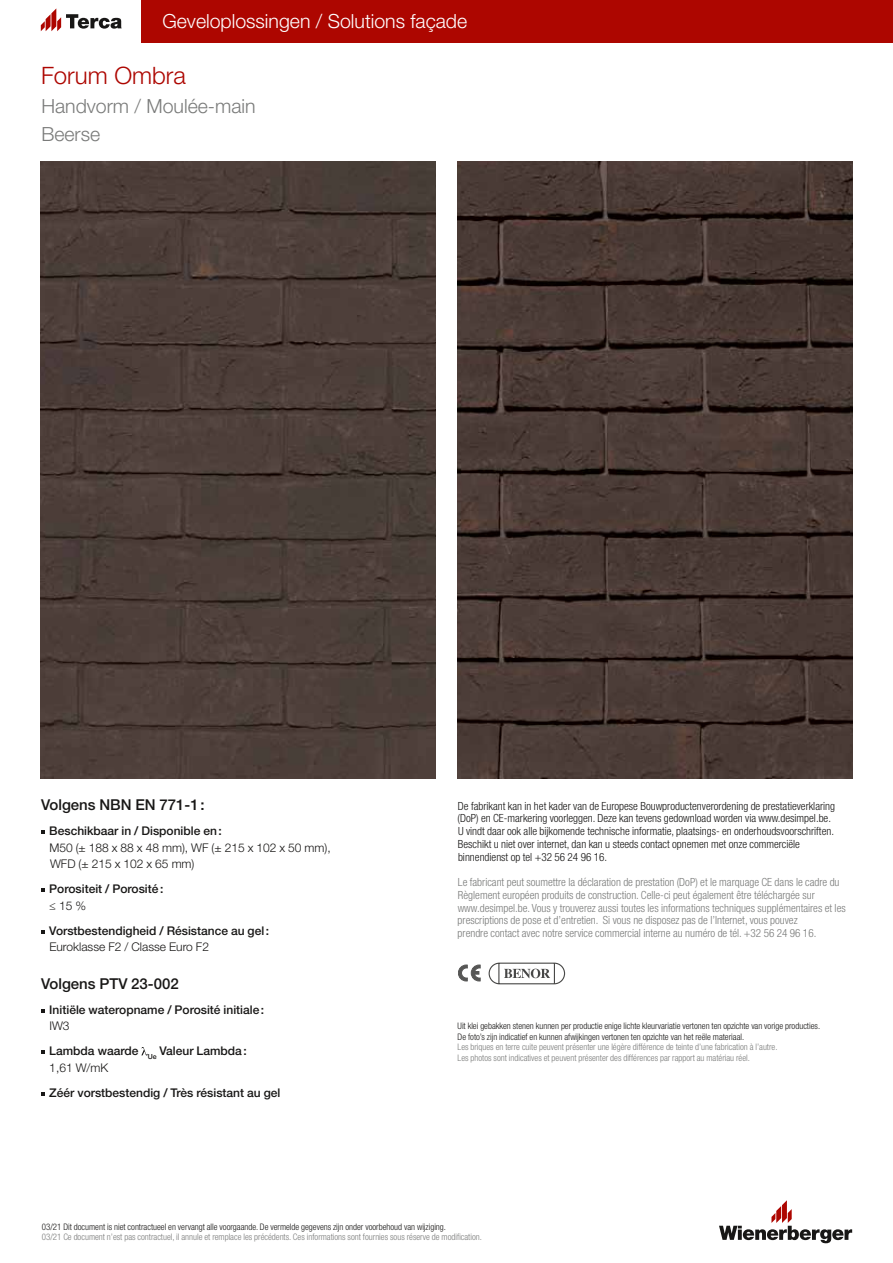
<style>
.page{position:relative;width:893px;height:1263px;background:#fff}
.page>*{position:absolute;margin:0;border:0;box-sizing:border-box;transform-origin:0 0}
.t1{font:300 24px "Helvetica Neue LT Std";color:#ad0600}
.t2{font:300 19.5px "Helvetica Neue LT Std";color:#fff}
.t3{font:300 19.5px/28.5px "Helvetica Neue LT Std";color:#7a7b7a}
.t4{font:500 15px "Helvetica Neue LT Std";color:#181716}
.t5{font:500 12px/25px "Helvetica Neue LT Std";color:#181716}
.t6{font:300 12px/16.5px "Helvetica Neue LT Std";color:#181716}
.t7{font:300 condensed 11.25px/12.8px "Helvetica Neue LT Std";color:#7a7b7a}
.t8{font:300 condensed 11.25px/12.8px "Helvetica Neue LT Std";color:#181716}
.t9{font:300 condensed 9px/10.5px "Helvetica Neue LT Std";color:#181716}
.t10{font:300 condensed 9px/10.5px "Helvetica Neue LT Std";color:#7a7b7a}
.s1{font-weight:300}
</style>
<div class="page">
<svg style="left:719px;top:1200px;width:133px;height:43px"></svg>
<svg style="left:41px;top:8px;width:81px;height:23px"></svg>
<div style="left:142px;top:0;width:751px;height:43px;background:#ad0600"></div>
<img style="left:41px;top:162px;width:395px;height:616px">
<img style="left:457px;top:162px;width:395px;height:616px">
<svg style="left:464px;top:964px;width:17px;height:18px"></svg>
<svg style="left:458px;top:965px;width:22px;height:16px"></svg>
<svg style="left:488px;top:962px;width:78px;height:23px"></svg>
<svg style="left:41px;top:830px;width:3px;height:4px"></svg>
<svg style="left:41px;top:888px;width:3px;height:4px"></svg>
<svg style="left:41px;top:1050px;width:3px;height:4px"></svg>
<svg style="left:141px;top:1047px;width:7px;height:8px"></svg>
<h2 class="t2" style="left:162px;top:9px;width:306px">Geveloplossingen / Solutions façade</h2>
<h1 class="t1" style="left:41px;top:61px;width:146px">Forum Ombra</h1>
<h2 class="t3" style="left:41px;top:91px;width:216px">Handvorm / Moulée-main<br>Beerse</h2>
<h3 class="t4" style="left:41px;top:796px;width:165px">Volgens NBN EN 771-1:</h3>
<p class="t5" style="left:49px;top:818px;width:174px">Beschikbaar in / Disponible en:</p>
<p class="t6" style="left:49px;top:839px;width:283px">M50 (± 188 x 88 x 48 mm), WF (± 215 x 102 x 50 mm),<br>WFD (± 215 x 102 x 65 mm)</p>
<p class="t5" style="left:49px;top:876px;width:116px">Porositeit / Porosité:</p>
<p class="t6" style="left:49px;top:897px;width:38px">≤ 15 %</p>
<p class="t5" style="left:49px;top:918px;width:221px">Vorstbestendigheid / Résistance au gel:</p>
<p class="t6" style="left:49px;top:938px;width:161px">Euroklasse F2 / Classe Euro F2</p>
<h3 class="t4" style="left:41px;top:975px;width:139px">Volgens PTV 23-002</h3>
<p class="t5" style="left:49px;top:997px;width:216px">Initiële wateropname / Porosité initiale:</p>
<p class="t5" style="left:49px;top:1013px;width:199px"><span class="s1">IW3<br></span>Lambda waarde <sub>Ue</sub> Valeur Lambda:</p>
<p class="t6" style="left:49px;top:1059px;width:61px">1,61 W/mK</p>
<p class="t5" style="left:49px;top:1080px;width:233px">Zéér vorstbestendig / Très résistant au gel</p>
<p class="t8" style="left:458px;top:799px;width:379px">De fabrikant kan in het kader van de Europese Bouwproductenverordening de prestatieverklaring (DoP) en CE-markering voorleggen. Deze kan tevens gedownload worden via www.desimpel.be.<br>U vindt daar ook alle bijkomende technische informatie, plaatsings- en onderhouds voorschriften.<br>Beschikt u niet over internet, dan kan u steeds contact opnemen met onze commerciële binnendienst op tel +32 56 24 96 16.</p>
<p class="t7" style="left:458px;top:876px;width:390px">Le fabricant peut soumettre la déclaration de prestation (DoP) et le marquage CE dans le cadre du Règlement européen produits de construction. Celle-ci peut également être téléchargée sur www.desimpel.be. Vous y trouverez aussi toutes les informations techniques supplémentaires et les prescriptions de pose et d’entretien. Si vous ne disposez pas de l’Internet, vous pouvez<br>prendre contact avec notre service commercial interne au numéro de tél. +32 56 24 96 16.</p>
<p class="t9" style="left:458px;top:1021px;width:364px">Uit klei gebakken stenen kunnen per productie enige lichte kleurvariatie vertonen ten opzichte van vorige producties.<br>De foto’s zijn indicatief en kunnen afwijkingen vertonen ten opzichte van het reële materiaal.</p>
<p class="t10" style="left:458px;top:1042px;width:321px">Les briques en terre cuite peuvent présenter une légère différence de teinte d’une fabrication à l’autre.<br>Les photos sont indicatives et peuvent présenter des différences par rapport au matériau réel.</p>
<p class="t9" style="left:42px;top:1221px;width:406px">03/21 Dit document is niet contractueel en vervangt alle voorgaande. De vermelde gegevens zijn onder voorbehoud van wijziging.</p>
<p class="t10" style="left:42px;top:1231px;width:442px">03/21 Ce document n’est pas contractuel, il annule et remplace les précédents. Ces informations sont fournies sous réserve de modification.</p>
</div>
